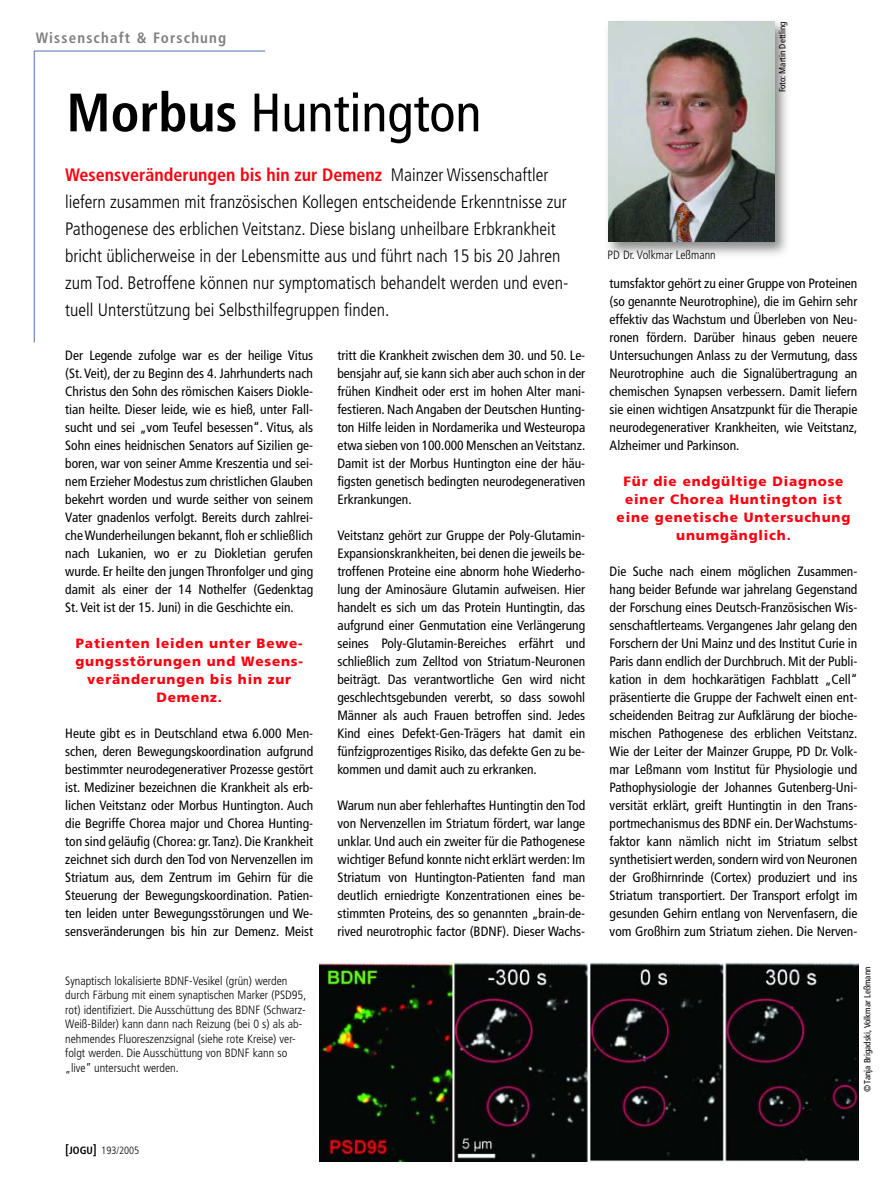
<style>
.page{position:relative;width:893px;height:1191px;background:#fff}
.page>*{position:absolute;margin:0;border:0;box-sizing:border-box;transform-origin:0 0}
.t1{font:condensed 54px "Frutiger";color:#000}
.t2{font:300 condensed 18px/27px "Frutiger";color:#000}
.t3{font:700 condensed 15px "Frutiger";letter-spacing:.08em;color:#808080}
.t4{font:condensed 13.5px/18px "Frutiger";color:#000;text-align:justify}
.t5{font:900 13.5px/18px "Frutiger";letter-spacing:.06em;color:#ff000f;text-align:center}
.t6{font:300 condensed 12px/14.4px "Frutiger";color:#000}
.t7{font:300 condensed 10.5px "Frutiger";color:#000}
.t8{font:condensed 9px "Frutiger";color:#000}
.s1{font-weight:700}
.s2{font-weight:700;color:#ff000f}
.s3{font-weight:700;font-size:13.5px}
</style>
<div class="page">
<hr style="left:34px;top:51px;width:1px;height:291px;background:#5172b3">
<hr style="left:34px;top:51px;width:231px;height:1px;background:#5172b3">
<img style="left:608px;top:21px;width:179px;height:234px">
<img style="left:608px;top:22px;width:166px;height:220px">
<img style="left:320px;top:962px;width:539px;height:199px">
<p class="t3" style="left:36px;top:31px;width:192px">Wissenschaft &amp; Forschung</p>
<h1 class="t1" style="left:66px;top:91px;width:416px"><span class="s1">Morbus</span> Huntington</h1>
<p class="t2" style="left:65px;top:163px;width:505px"><span class="s2">Wesensveränderungen bis hin zur Demenz</span> Mainzer Wissenschaftler liefern zusammen mit französischen Kollegen entscheidende Erkenntnisse zur Pathogenese des erblichen Veitstanz. Diese bislang unheilbare Erbkrankheit bricht üblicherweise in der Lebensmitte aus und führt nach 15 bis 20 Jahren zum Tod. Betroffene können nur symptomatisch behandelt werden und even&shy;tuell Unterstützung bei Selbsthilfegruppen finden.</p>
<p class="t4" style="left:65px;top:347px;width:249px">Der Legende zufolge war es der heilige Vitus (St. Veit), der zu Beginn des 4. Jahrhunderts nach Christus den Sohn des römischen Kaisers Diokle&shy;tian heilte. Dieser leide, wie es hieß, unter Fall&shy;sucht und sei „vom Teufel besessen“. Vitus, als Sohn eines heidnischen Senators auf Sizilien ge&shy;boren, war von seiner Amme Kreszentia und sei&shy;nem Erzieher Modestus zum christlichen Glauben bekehrt worden und wurde seither von seinem Vater gnadenlos verfolgt. Bereits durch zahlrei&shy;cheWunderheilungen bekannt, floh er schließlich nach Lukanien, wo er zu Diokletian gerufen wurde. Er heilte den jungen Thronfolger und ging damit als einer der 14 Nothelfer (Gedenktag St. Veit ist der 15. Juni) in die Geschichte ein.</p>
<p class="t5" style="left:75px;top:635px;width:229px">Patienten leiden unter Bewe&shy;gungsstörungen und Wesens&shy;veränderungen bis hin zur<br>Demenz.</p>
<p class="t4" style="left:65px;top:725px;width:249px">Heute gibt es in Deutschland etwa 6.000 Men&shy;schen, deren Bewegungskoordination aufgrund bestimmter neurodegenerativer Prozesse gestört ist. Mediziner bezeichnen die Krankheit als erb&shy;lichen Veitstanz oder Morbus Huntington. Auch die Begriffe Chorea major und Chorea Hunting&shy;ton sind geläufig (Chorea: gr.Tanz). Die Krankheit zeichnet sich durch den Tod von Nervenzellen im Striatum aus, dem Zentrum im Gehirn für die Steuerung der Bewegungskoordination. Patien&shy;ten leiden unter Bewegungsstörungen und We&shy;sensveränderungen bis hin zur Demenz. Meist</p>
<p class="t6" style="left:65px;top:974px;width:242px">Synaptisch lokalisierte BDNF-Vesikel (grün) werden durch Färbung mit einem synaptischen Marker (PSD95, rot) identifiziert. Die Ausschüttung des BDNF (Schwarz-Weiß-Bilder) kann dann nach Reizung (bei 0 s) als ab&shy;nehmendes Fluoreszenzsignal (siehe rote Kreise) ver&shy;folgt werden. Die Ausschüttung von BDNF kann so „live” untersucht werden.</p>
<p class="t4" style="left:337px;top:347px;width:249px">tritt die Krankheit zwischen dem 30. und 50. Le&shy;bensjahr auf, sie kann sich aber auch schon in der frühen Kindheit oder erst im hohen Alter mani&shy;festieren. Nach Angaben der Deutschen Hunting&shy;ton Hilfe leiden in Nordamerika und Westeuropa etwa sieben von 100.000 Menschen anVeitstanz.<br>Damit ist der Morbus Huntington eine der häu&shy;figsten genetisch bedingten neurodegenerativen Erkrankungen.</p>
<p class="t4" style="left:337px;top:527px;width:249px">Veitstanz gehört zur Gruppe der Poly-Glutamin-Expansionskrankheiten, bei denen die jeweils be&shy;troffenen Proteine eine abnorm hohe Wiederho&shy;lung der Aminosäure Glutamin aufweisen. Hier handelt es sich um das Protein Huntingtin, das aufgrund einer Genmutation eine Verlängerung seines Poly-Glutamin-Bereiches erfährt und schließlich zum Zelltod von Striatum-Neuronen beiträgt. Das verantwortliche Gen wird nicht geschlechtsgebunden vererbt, so dass sowohl Männer als auch Frauen betroffen sind. Jedes Kind eines Defekt-Gen-Trägers hat damit ein fünfzigprozentiges Risiko, das defekte Gen zu be&shy;kommen und damit auch zu erkranken.</p>
<p class="t4" style="left:337px;top:797px;width:249px">Warum nun aber fehlerhaftes Huntingtin den Tod von Nervenzellen im Striatum fördert, war lange unklar. Und auch ein zweiter für die Pathogenese wichtiger Befund konnte nicht erklärt werden: Im Striatum von Huntington-Patienten fand man deutlich erniedrigte Konzentrationen eines be&shy;stimmten Proteins, des so genannten „brain-de&shy;rived neurotrophic factor (BDNF). Dieser Wachs-</p>
<p class="t7" style="left:65px;top:1146px;width:76px"><span class="s3">[</span><span class="s1">JOGU</span><span class="s3">]</span> 193/2005</p>
<p class="t6" style="left:608px;top:248px;width:110px">PD Dr. Volkmar Leßmann</p>
<p class="t8" style="left:779px;top:92px;width:72px;rotate:-90deg">Foto: Martin Dettling</p>
<p class="t4" style="left:610px;top:275px;width:249px">tumsfaktor gehört zu einer Gruppe von Proteinen (so genannte Neurotrophine), die im Gehirn sehr effektiv das Wachstum und Überleben von Neu&shy;ronen fördern. Darüber hinaus geben neuere Untersuchungen Anlass zu der Vermutung, dass Neurotrophine auch die Signalübertragung an chemischen Synapsen verbessern. Damit liefern sie einen wichtigen Ansatzpunkt für die Therapie neurodegenerativer Krankheiten, wie Veitstanz, Alzheimer und Parkinson.</p>
<p class="t5" style="left:617px;top:473px;width:235px">Für die endgültige Diagnose einer Chorea Huntington ist eine genetische Untersuchung unumgänglich.</p>
<p class="t4" style="left:610px;top:563px;width:249px">Die Suche nach einem möglichen Zusammen&shy;hang beider Befunde war jahrelang Gegenstand der Forschung eines Deutsch-Französischen Wis&shy;senschaftlerteams. Vergangenes Jahr gelang den Forschern der Uni Mainz und des Institut Curie in Paris dann endlich der Durchbruch. Mit der Publi&shy;kation in dem hochkarätigen Fachblatt „Cell“ präsentierte die Gruppe der Fachwelt einen ent&shy;scheidenden Beitrag zur Aufklärung der bioche&shy;mischen Pathogenese des erblichen Veitstanz.<br>Wie der Leiter der Mainzer Gruppe, PD Dr. Volk&shy;mar Leßmann vom Institut für Physiologie und Pathophysiologie der Johannes Gutenberg-Uni&shy;versität erklärt, greift Huntingtin in den Trans&shy;portmechanismus des BDNF ein. DerWachstums&shy;faktor kann nämlich nicht im Striatum selbst synthetisiert werden,sondern wird von Neuronen der Großhirnrinde (Cortex) produziert und ins Striatum transportiert. Der Transport erfolgt im gesunden Gehirn entlang von Nervenfasern, die vom Großhirn zum Striatum ziehen. Die Nerven-</p>
<p class="t8" style="left:864px;top:1092px;width:127px;rotate:-90deg">© Tanja Brigadski, Volkmar Leßmann</p>
</div>
